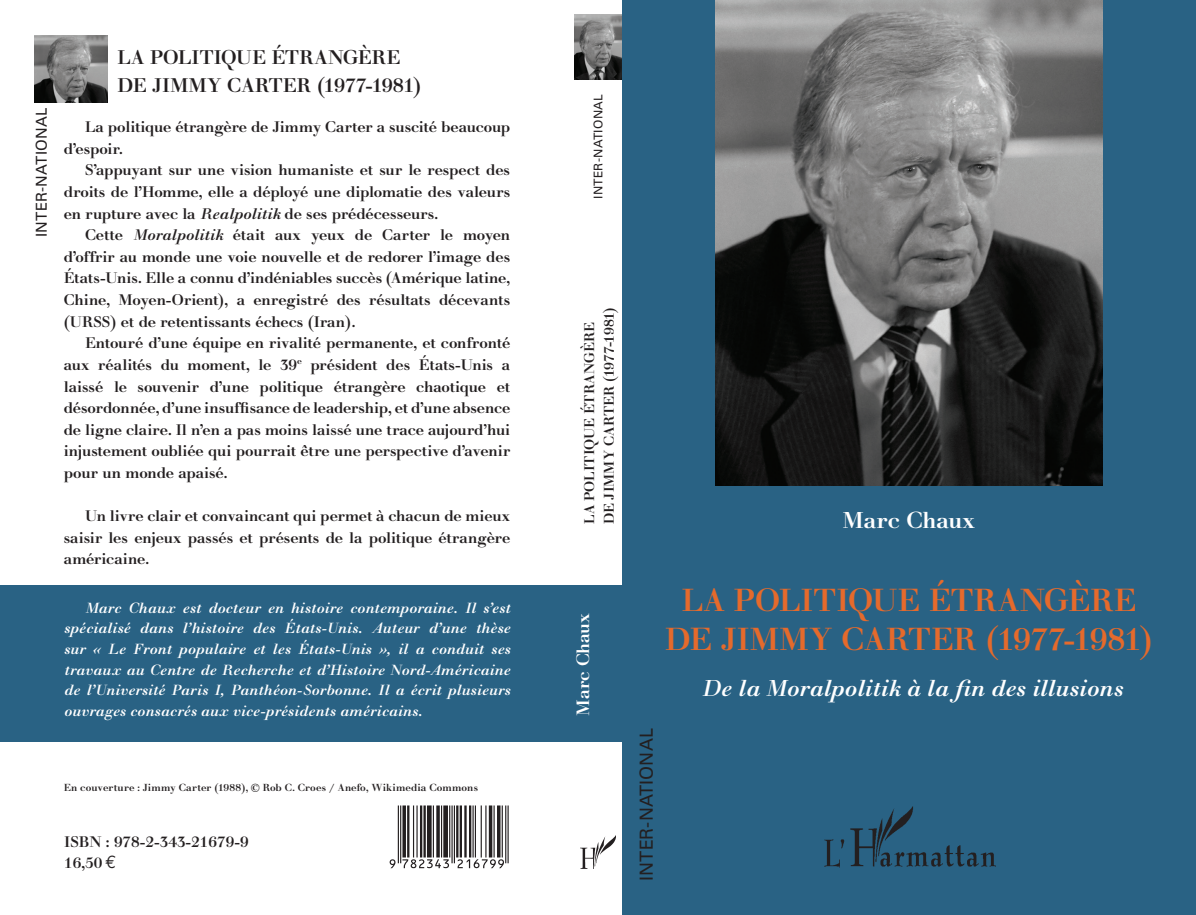
<style>
.page{position:relative;width:1196px;height:915px;background:#fff}
.page>*{position:absolute;margin:0;border:0;box-sizing:border-box;transform-origin:0 0}
.t1{font:500 37.5px/39px "Walbaum";letter-spacing:-.005em;color:#e56a2c;text-align:center}
.t2{font:italic 500 27px "Walbaum";color:#fff}
.t3{font:500 27px "Walbaum";letter-spacing:-.005em;color:#fff}
.t4{font:500 23.25px/27.9px "Walbaum";letter-spacing:-.005em;color:#231f20}
.t5{font:500 21px "Walbaum";letter-spacing:-.005em;color:#fff}
.t6{font:500 18px/21.6px "Walbaum";letter-spacing:-.005em;color:#231f20;text-align:justify}
.t7{font:18px "Univers";color:#231f20}
.t8{font:italic 500 17.25px/20.7px "Walbaum";letter-spacing:.005em;color:#fff;text-align:justify}
.t9{font:500 16.5px/19.8px "Walbaum";color:#231f20}
.t10{font:15px "Univers";letter-spacing:.01em;color:#231f20}
.t11{font:500 12px "Walbaum";letter-spacing:.015em;color:#231f20}
.t12{font:12px "Univers";letter-spacing:.02em;color:#231f20}
.s1{font-style:italic}
.s2{font-family:"Euro Mono";font-weight:400}
</style>
<div class="page">
<div style="left:622px;top:0;width:574px;height:914px;background:#296284"></div>
<img style="left:581px;top:836px;width:34px;height:31px">
<img style="left:824px;top:806px;width:171px;height:61px">
<div style="left:0;top:585px;width:636px;height:156px;background:#296284"></div>
<img style="left:35px;top:35px;width:72px;height:67px">
<svg style="left:390px;top:805px;width:119px;height:62px"></svg>
<img style="left:715px;top:0;width:387px;height:485px">
<img style="left:574px;top:14px;width:48px;height:65px">
<p class="t10" style="left:33px;top:237px;width:130px;rotate:-90deg">INTER-NATIONAL</p>
<p class="t4" style="left:118px;top:43px;width:305px">LA POLITIQUE ÉTRANGÈRE<br>DE JIMMY CARTER (1977-1981)</p>
<p class="t6" style="left:64px;top:116px;width:448px;text-indent:21px">La politique étrangère de Jimmy Carter a suscité beaucoup d’espoir.</p>
<p class="t6" style="left:64px;top:159px;width:448px;text-indent:21px">S’appuyant sur une vision humaniste et sur le respect des droits de l’Homme, elle a déployé une diplomatie des valeurs en rupture avec la <span class="s1">Realpolitik</span> de ses prédécesseurs.</p>
<p class="t6" style="left:64px;top:224px;width:448px;text-indent:21px">Cette <span class="s1">Moralpolitik</span> était aux yeux de Carter le moyen d’offrir au monde une voie nouvelle et de redorer l’image des États-Unis. Elle a connu d’indéniables succès (Amérique latine, Chine, Moyen-Orient), a enregistré des résultats décevants (URSS) et de retentissants échecs (Iran).</p>
<p class="t6" style="left:64px;top:332px;width:448px;text-indent:21px">Entouré d’une équipe en rivalité permanente, et confronté aux réalités du moment, le 39<sup>e</sup> président des États-Unis a laissé le souvenir d’une politique étrangère chaotique et désordonnée, d’une insuffisance de leadership, et d’une absence de ligne claire. Il n’en a pas moins laissé une trace aujourd’hui injustement oubliée qui pourrait être une perspective d’avenir pour un monde apaisé.</p>
<p class="t6" style="left:64px;top:505px;width:448px;text-indent:21px">Un livre clair et convaincant qui permet à chacun de mieux saisir les enjeux passés et présents de la politique étrangère américaine.</p>
<p class="t8" style="left:64px;top:597px;width:448px;text-indent:21px">Marc Chaux est docteur en histoire contemporaine. Il s’est spécialisé dans l’histoire des États-Unis. Auteur d’une thèse sur « Le Front populaire et les États-Unis », il a conduit ses travaux au Centre de Recherche et d’Histoire Nord-Américaine de l’Université Paris I, Panthéon-Sorbonne. Il a écrit plusieurs ouvrages consacrés aux vice-présidents américains.</p>
<p class="t11" style="left:64px;top:780px;width:416px">En couverture : Jimmy Carter (1988), © Rob C. Croes / Anefo, Wikimedia Commons</p>
<p class="t6" style="left:64px;top:830px;width:186px">ISBN : 978-2-343-21679-9<br>16,50 <span class="s2">e</span></p>
<p class="t12" style="left:591px;top:199px;width:106px;rotate:-90deg">INTER-NATIONAL</p>
<p class="t9" style="left:579px;top:524px;width:218px;rotate:-90deg">LA POLITIQUE ÉTRANGÈRE<br>DE JIMMY CARTER (1977-1981)</p>
<p class="t5" style="left:571px;top:715px;width:105px;rotate:-90deg">Marc Chaux</p>
<h2 class="t3" style="left:843px;top:505px;width:134px">Marc Chaux</h2>
<p class="t7" style="left:636px;top:880px;width:154px;rotate:-90deg">INTER-NATIONAL</p>
<h1 class="t1" style="left:665px;top:580px;width:489px">LA POLITIQUE ÉTRANGÈRE<br>DE JIMMY CARTER (1977-1981)</h1>
<h2 class="t2" style="left:702px;top:673px;width:422px">De la Moralpolitik à la fin des illusions</h2>
</div>
